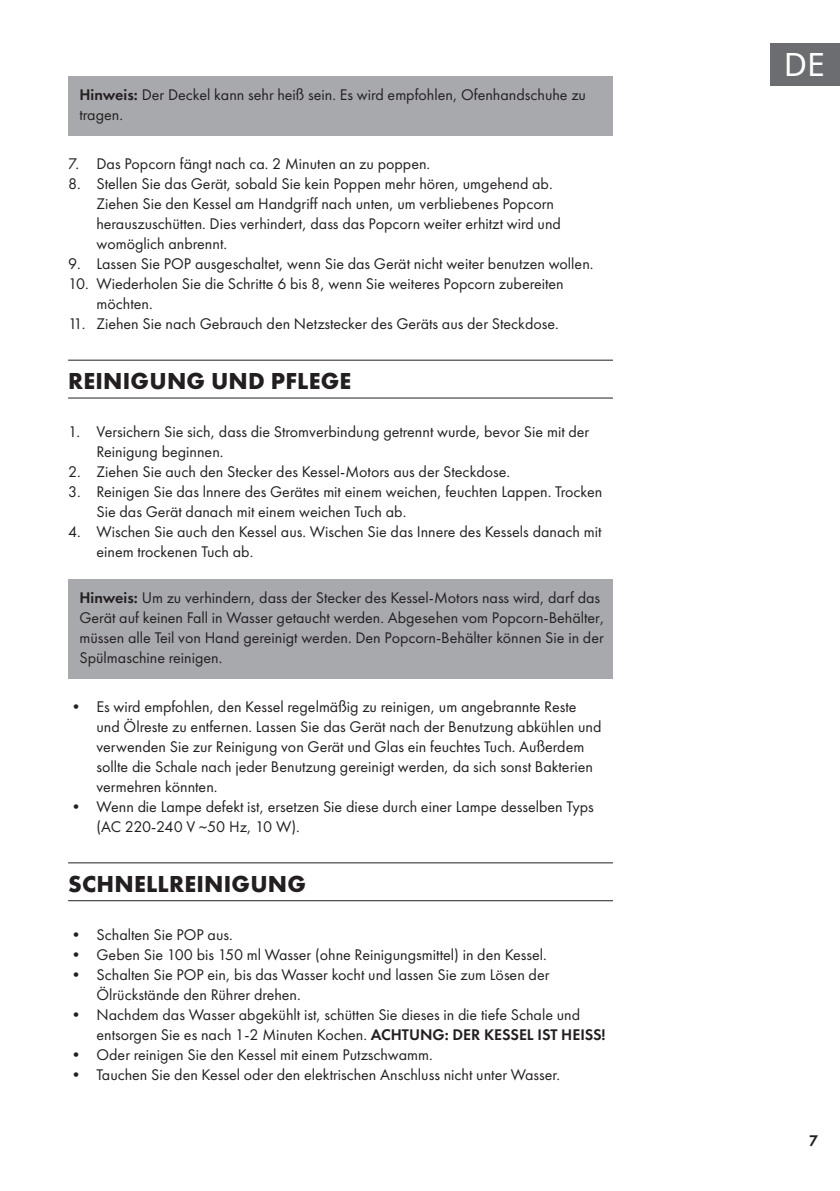
<style>
.page{position:relative;width:840px;height:1191px;background:#fff}
.page>*{position:absolute;margin:0;border:0;box-sizing:border-box;transform-origin:0 0}
.t1{font:32px "Noto Sans";color:#fff}
.t2{font:700 24px "Futura PTW08";letter-spacing:.01em;color:#231f20}
.t3{font:16px/20px "Futura PTW08";color:#231f20}
.t4{font:600 16px "Futura PTW08";color:#231f20}
.s1{font-weight:600}
</style>
<div class="page">
<div style="left:770px;top:43px;width:69px;height:42px;background:#6c6d70"></div>
<div style="left:68px;top:77px;width:544px;height:59px;background:#a8a9ad"></div>
<hr style="left:68px;top:360px;width:544px;height:1px;background:#231f20">
<hr style="left:68px;top:397px;width:544px;height:1px;background:#231f20">
<div style="left:68px;top:579px;width:544px;height:99px;background:#a8a9ad"></div>
<hr style="left:68px;top:862px;width:544px;height:1px;background:#231f20">
<hr style="left:68px;top:900px;width:544px;height:1px;background:#231f20">
<p class="t3" style="left:79px;top:85px;width:507px"><span class="s1">Hinweis:</span> Der Deckel kann sehr heiß sein. Es wird empfohlen, Ofenhandschuhe zu tragen.</p>
<p class="t3" style="left:68px;top:153px;width:363px">7. Das Popcorn fängt nach ca. 2 Minuten an zu poppen.</p>
<p class="t3" style="left:96px;top:173px;width:466px;text-indent:-28px">8. Stellen Sie das Gerät, sobald Sie kein Poppen mehr hören, umgehend ab.<br>Ziehen Sie den Kessel am Handgriff nach unten, um verbliebenes Popcorn herauszuschütten. Dies verhindert, dass das Popcorn weiter erhitzt wird und womöglich anbrennt.</p>
<p class="t3" style="left:68px;top:253px;width:526px">9. Lassen Sie POP ausgeschaltet, wenn Sie das Gerät nicht weiter benutzen wollen.</p>
<p class="t3" style="left:96px;top:273px;width:468px;text-indent:-28px">10. Wiederholen Sie die Schritte 6 bis 8, wenn Sie weiteres Popcorn zubereiten möchten.</p>
<p class="t3" style="left:68px;top:313px;width:492px">11. Ziehen Sie nach Gebrauch den Netzstecker des Geräts aus der Steckdose.</p>
<h2 class="t2" style="left:68px;top:365px;width:284px">REINIGUNG UND PFLEGE</h2>
<p class="t3" style="left:96px;top:422px;width:494px;text-indent:-28px">1. Versichern Sie sich, dass die Stromverbindung getrennt wurde, bevor Sie mit der<br>Reinigung beginnen.</p>
<p class="t3" style="left:68px;top:462px;width:443px">2. Ziehen Sie auch den Stecker des Kessel-Motors aus der Steckdose.</p>
<p class="t3" style="left:96px;top:482px;width:507px;text-indent:-28px">3. Reinigen Sie das lnnere des Gerätes mit einem weichen, feuchten Lappen. Trocken<br>Sie das Gerät danach mit einem weichen Tuch ab.</p>
<p class="t3" style="left:96px;top:522px;width:506px;text-indent:-28px">4. Wischen Sie auch den Kessel aus. Wischen Sie das Innere des Kessels danach mit einem trockenen Tuch ab.</p>
<p class="t3" style="left:79px;top:587px;width:526px"><span class="s1">Hinweis:</span> Um zu verhindern, dass der Stecker des Kessel-Motors nass wird, darf das Gerät auf keinen Fall in Wasser getaucht werden. Abgesehen vom Popcorn-Behälter, müssen alle Teil von Hand gereinigt werden. Den Popcorn-Behälter können Sie in der Spülmaschine reinigen.</p>
<p class="t3" style="left:96px;top:696px;width:506px;text-indent:-28px">• Es wird empfohlen, den Kessel regelmäßig zu reinigen, um angebrannte Reste und Ölreste zu entfernen. Lassen Sie das Gerät nach der Benutzung abkühlen und verwenden Sie zur Reinigung von Gerät und Glas ein feuchtes Tuch. Außerdem sollte die Schale nach jeder Benutzung gereinigt werden, da sich sonst Bakterien vermehren könnten.</p>
<p class="t3" style="left:96px;top:796px;width:498px;text-indent:-28px">• Wenn die Lampe defekt ist, ersetzen Sie diese durch einer Lampe desselben Typs (AC 220-240 V ~50 Hz, 10 W).</p>
<h2 class="t2" style="left:68px;top:868px;width:239px">SCHNELLREINIGUNG</h2>
<p class="t3" style="left:68px;top:924px;width:166px">• Schalten Sie POP aus.</p>
<p class="t3" style="left:68px;top:944px;width:480px">• Geben Sie 100 bis 150 ml Wasser (ohne Reinigungsmittel) in den Kessel.</p>
<p class="t3" style="left:96px;top:964px;width:454px;text-indent:-28px">• Schalten Sie POP ein, bis das Wasser kocht und lassen Sie zum Lösen der<br>Ölrückstände den Rührer drehen.</p>
<p class="t3" style="left:96px;top:1004px;width:510px;text-indent:-28px">• Nachdem das Wasser abgekühlt ist, schütten Sie dieses in die tiefe Schale und entsorgen Sie es nach 1-2 Minuten Kochen. <span class="s1">ACHTUNG: DER KESSEL IST HEISS!</span></p>
<p class="t3" style="left:68px;top:1044px;width:366px">• Oder reinigen Sie den Kessel mit einem Putzschwamm.</p>
<p class="t3" style="left:68px;top:1064px;width:493px">• Tauchen Sie den Kessel oder den elektrischen Anschluss nicht unter Wasser.</p>
<h1 class="t1" style="left:783px;top:42px;width:43px">DE</h1>
<p class="t4" style="left:808px;top:1130px;width:11px">7</p>
</div>
